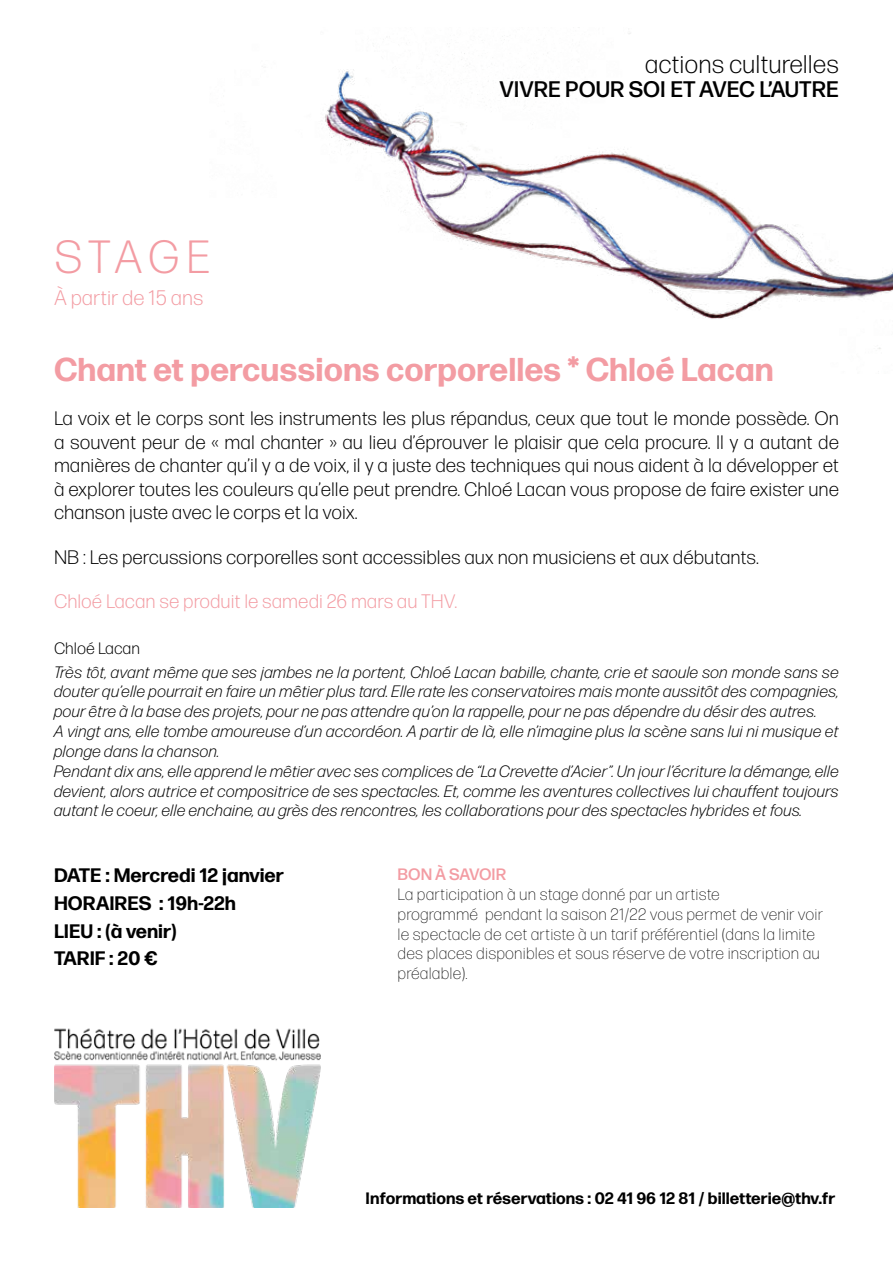
<style>
.page{position:relative;width:893px;height:1263px;background:#fff}
.page>*{position:absolute;margin:0;border:0;box-sizing:border-box;transform-origin:0 0}
.t1{font:300 46.5px "Forma DJR Micro";letter-spacing:.11em;color:#f39ca3}
.t2{font:700 33px "Forma DJR Micro";color:#f39ca3}
.t3{font:300 25.5px "Forma DJR Micro";color:#000}
.t4{font:500 22.5px "Forma DJR Micro";color:#000}
.t5{font:300 21px "Forma DJR Micro";color:#f39ca3}
.t6{font:300 19.5px/23.4px "Forma DJR Micro";color:#000;text-align:justify}
.t7{font:700 19.5px/27.6px "Forma DJR Micro";color:#000}
.t8{font:300 19.5px "Forma DJR Micro";color:#f39ca3}
.t9{font:italic 300 16.5px/19.8px "Forma DJR Micro";color:#000}
.t10{font:200 16.5px/19.8px "Forma DJR Micro";letter-spacing:.01em;color:#000}
.t11{font:700 16.5px "Forma DJR Micro";color:#000}
.t12{font:300 16.5px "Forma DJR Micro";color:#000}
.t13{font:500 16.5px "Forma DJR Micro";color:#f39ca3}
</style>
<div class="page">
<img style="left:54px;top:1028px;width:267px;height:179px">
<img style="left:325px;top:33px;width:568px;height:316px">
<h1 class="t1" style="left:54px;top:229px;width:159px">STAGE</h1>
<p class="t5" style="left:54px;top:285px;width:151px">À partir de 15 ans</p>
<h3 class="t3" style="left:645px;top:49px;width:196px">actions culturelles</h3>
<h3 class="t4" style="left:499px;top:75px;width:341px">VIVRE POUR SOI ET AVEC L’AUTRE</h3>
<h2 class="t2" style="left:54px;top:348px;width:721px">Chant et percussions corporelles * Chloé Lacan</h2>
<p class="t6" style="left:54px;top:406px;width:787px">La voix et le corps sont les instruments les plus répandus, ceux que tout le monde possède. On a souvent peur de « mal chanter » au lieu d’éprouver le plaisir que cela procure. Il y a autant de manières de chanter qu’il y a de voix, il y a juste des techniques qui nous aident à la développer et à explorer toutes les couleurs qu’elle peut prendre. Chloé Lacan vous propose de faire exister une chanson juste avec le corps et la voix.</p>
<p class="t6" style="left:54px;top:545px;width:706px">NB : Les percussions corporelles sont accessibles aux non musiciens et aux débutants.</p>
<p class="t8" style="left:54px;top:590px;width:405px">Chloé Lacan se produit le samedi 26 mars au THV.</p>
<p class="t12" style="left:54px;top:638px;width:88px">Chloé Lacan</p>
<p class="t9" style="left:54px;top:662px;width:787px">Très tôt, avant même que ses jambes ne la portent, Chloé Lacan babille, chante, crie et saoule son monde sans se douter qu’elle pourrait en faire un mêtier plus tard. Elle rate les conservatoires mais monte aussitôt des compagnies, pour être à la base des projets, pour ne pas attendre qu’on la rappelle, pour ne pas dépendre du désir des autres.<br>A vingt ans, elle tombe amoureuse d’un accordéon. A partir de là, elle n’imagine plus la scène sans lui ni musique et plonge dans la chanson.<br>Pendant dix ans, elle apprend le mêtier avec ses complices de “La Crevette d’Acier”. Un jour l’écriture la démange, elle devient, alors autrice et compositrice de ses spectacles. Et, comme les aventures collectives lui chauffent toujours autant le coeur, elle enchaine, au grès des rencontres, les collaborations pour des spectacles hybrides et fous.</p>
<p class="t7" style="left:54px;top:861px;width:231px">DATE : Mercredi 12 janvier<br>HORAIRES : 19h-22h<br>LIEU : (à venir)<br>TARIF : 20 €</p>
<p class="t13" style="left:398px;top:864px;width:110px">BON À SAVOIR</p>
<p class="t10" style="left:398px;top:884px;width:427px">La participation à un stage donné par un artiste<br>programmé pendant la saison 21/22 vous permet de venir voir le spectacle de cet artiste à un tarif préférentiel (dans la limite des places disponibles et sous réserve de votre inscription au préalable).</p>
<p class="t11" style="left:366px;top:1187px;width:471px">Informations et réservations : 02 41 96 12 81 / billetterie@thv.fr</p>
</div>
